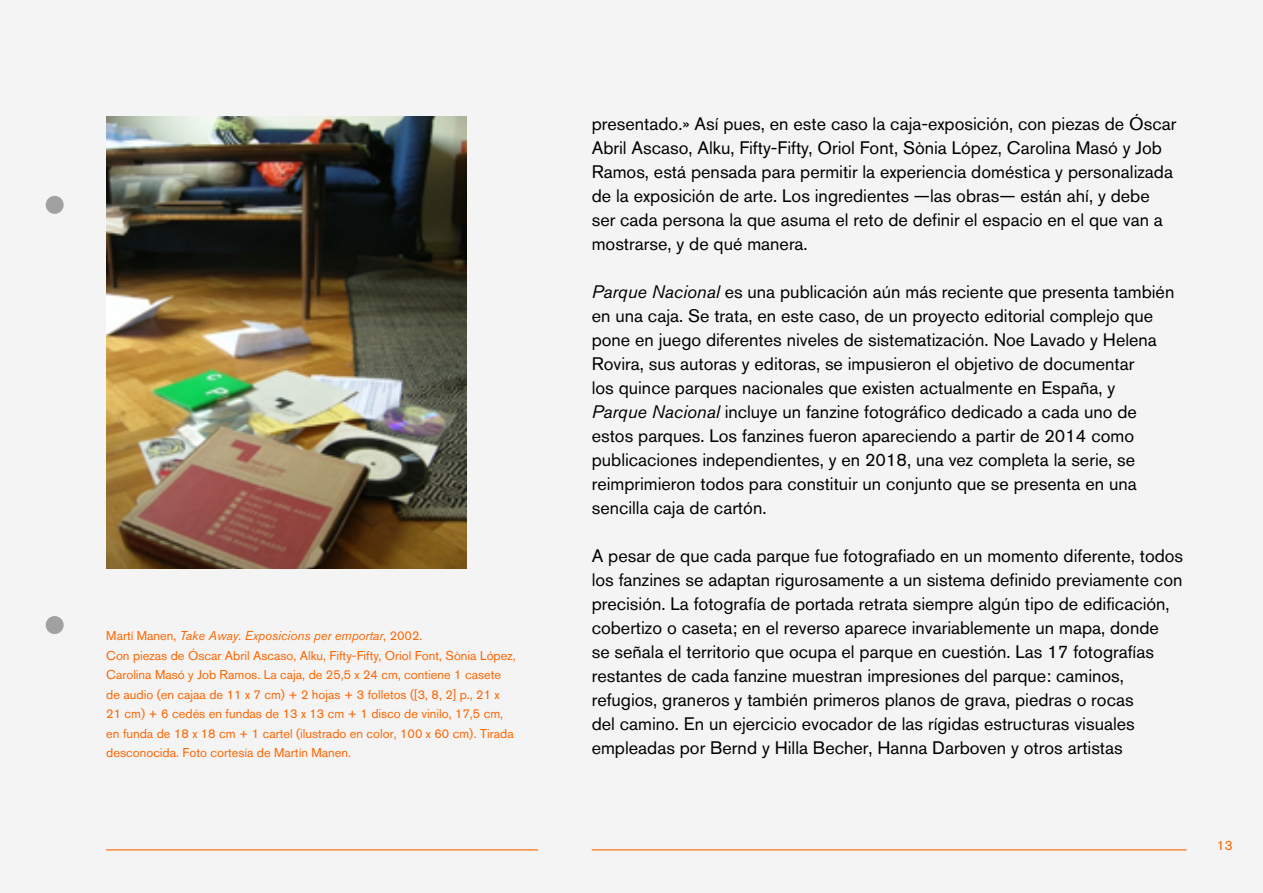
<style>
.page{position:relative;width:1263px;height:893px;background:#f4f4f4}
.page>*{position:absolute;margin:0;border:0;box-sizing:border-box;transform-origin:0 0}
.t1{font:18px/24px "Akzidenz Grotesk BQ";color:#000}
.t2{font:13.5px "Akzidenz Grotesk BQ";color:#ff6500}
.t3{font:12.75px/19.5px "Akzidenz Grotesk BQ";color:#ff6500}
.s1{font-style:italic}
</style>
<div class="page">
<div style="left:46px;top:196px;width:18px;height:18px;background:#a1a1a1;border-radius:50%"></div>
<div style="left:46px;top:616px;width:18px;height:18px;background:#a1a1a1;border-radius:50%"></div>
<hr style="left:592px;top:849px;width:594px;height:1px;background:#ff6500">
<hr style="left:106px;top:849px;width:432px;height:1px;background:#ff6500">
<img style="left:106px;top:116px;width:361px;height:453px">
<p class="t3" style="left:106px;top:626px;width:411px">Martí Manen, <span class="s1">Take Away. Exposicions per emportar</span>, 2002.<br>Con piezas de Óscar Abril Ascaso, Alku, Fifty-Fifty, Oriol Font, Sònia López, Carolina Masó y Job Ramos. La caja, de 25,5 x 24 cm, contiene 1 casete de audio (en cajaa de 11 x 7 cm) + 2 hojas + 3 folletos ([3, 8, 2] p., 21 x 21 cm) + 6 cedés en fundas de 13 x 13 cm + 1 disco de vinilo, 17,5 cm, en funda de 18 x 18 cm + 1 cartel (ilustrado en color, 100 x 60 cm). Tirada desconocida. Foto cortesía de Martín Manen.</p>
<p class="t1" style="left:592px;top:112px;width:586px">presentado.» Así pues, en este caso la caja-exposición, con piezas de Óscar Abril Ascaso, Alku, Fifty-Fifty, Oriol Font, Sònia López, Carolina Masó y Job Ramos, está pensada para permitir la experiencia doméstica y personalizada de la exposición de arte. Los ingredientes —las obras— están ahí, y debe ser cada persona la que asuma el reto de definir el espacio en el que van a mostrarse, y de qué manera.</p>
<p class="t1" style="left:592px;top:280px;width:584px"><span class="s1">Parque Nacional</span> es una publicación aún más reciente que presenta también en una caja. Se trata, en este caso, de un proyecto editorial complejo que pone en juego diferentes niveles de sistematización. Noe Lavado y Helena Rovira, sus autoras y editoras, se impusieron el objetivo de documentar<br>los quince parques nacionales que existen actualmente en España, y <span class="s1">Parque Nacional</span> incluye un fanzine fotográfico dedicado a cada uno de estos parques. Los fanzines fueron apareciendo a partir de 2014 como publicaciones independientes, y en 2018, una vez completa la serie, se reimprimieron todos para constituir un conjunto que se presenta en una sencilla caja de cartón.</p>
<p class="t1" style="left:592px;top:544px;width:593px">A pesar de que cada parque fue fotografiado en un momento diferente, todos los fanzines se adaptan rigurosamente a un sistema definido previamente con precisión. La fotografía de portada retrata siempre algún tipo de edificación, cobertizo o caseta; en el reverso aparece invariablemente un mapa, donde<br>se señala el territorio que ocupa el parque en cuestión. Las 17 fotografías restantes de cada fanzine muestran impresiones del parque: caminos, refugios, graneros y también primeros planos de grava, piedras o rocas<br>del camino. En un ejercicio evocador de las rígidas estructuras visuales empleadas por Bernd y Hilla Becher, Hanna Darboven y otros artistas</p>
<p class="t2" style="left:1217px;top:838px;width:17px">13</p>
</div>
